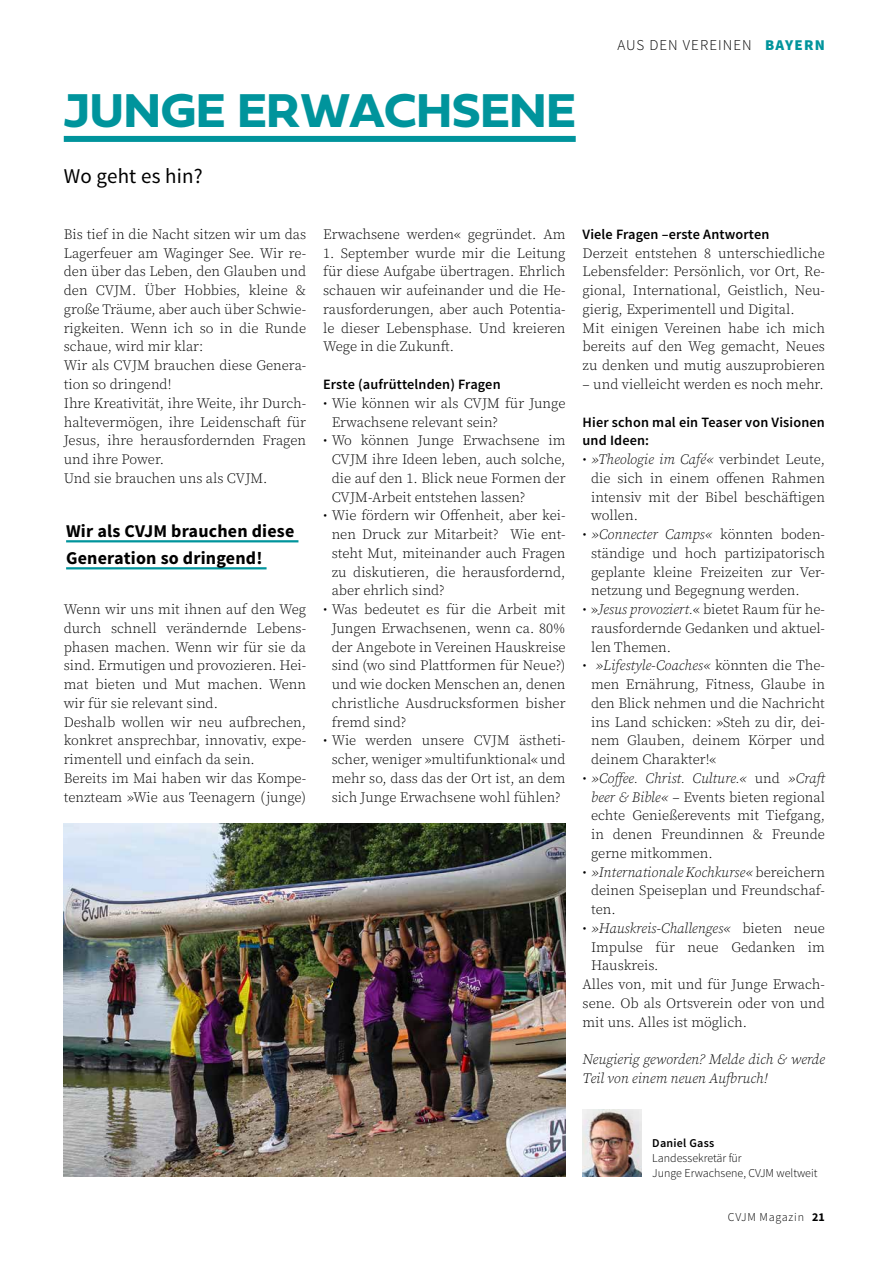
<style>
.page{position:relative;width:893px;height:1263px;background:#fff}
.page>*{position:absolute;margin:0;border:0;box-sizing:border-box;transform-origin:0 0}
.t1{font:49.5px "Fieldwork Geo Bold";color:#00949c}
.t2{font:21px "Source Sans Pro";letter-spacing:.01em;color:#000}
.t3{font:700 18px/27px "Source Sans Pro";letter-spacing:.01em;color:#000}
.t4{font:300 15px "Source Sans Pro";letter-spacing:.07em;color:#000}
.t5{font:300 14.25px/18.8px "Source Serif Pro";color:#000;text-align:justify}
.t6{font:600 14.25px/18.8px "Source Sans Pro";letter-spacing:.01em;color:#000}
.t7{font:italic 300 14.25px/18.8px "Source Serif Pro";color:#000}
.t8{font:300 12px/15px "Source Sans Pro";color:#000}
.t9{font:300 12px "Source Sans Pro";letter-spacing:.06em;color:#000}
.t10{font:600 12px "Source Sans Pro";letter-spacing:.02em;color:#000}
.s1{font-weight:900;color:#00949c}
.s2{font-style:italic}
.s3{font-style:normal}
.s4{font-weight:700}
</style>
<div class="page">
<img style="left:64px;top:824px;width:502px;height:352px">
<img style="left:583px;top:1109px;width:59px;height:68px">
<div style="left:64px;top:136px;width:512px;height:6px;background:#00949c"></div>
<hr style="left:66px;top:540px;width:232px;height:2px;background:#00949c">
<hr style="left:66px;top:567px;width:201px;height:2px;background:#00949c">
<p class="t4" style="left:617px;top:35px;width:209px">AUS DEN VEREINEN <span class="s1">BAYERN</span></p>
<h1 class="t1" style="left:64px;top:72px;width:513px">JUNGE ERWACHSENE</h1>
<h2 class="t2" style="left:64px;top:163px;width:140px">Wo geht es hin?</h2>
<p class="t5" style="left:64px;top:225px;width:244px;text-align:left">Bis tief in die Nacht sitzen wir um das<br>Lagerfeuer am Waginger See. Wir re&shy;den über das Leben, den Glauben und den CVJM. Über Hobbies, kleine &amp; große Träume, aber auch über Schwie&shy;rigkeiten. Wenn ich so in die Runde schaue, wird mir klar:<br>Wir als CVJM brauchen diese Genera&shy;tion so dringend!<br>Ihre Kreativität, ihre Weite, ihr Durch&shy;haltevermögen, ihre Leidenschaft für<br>Jesus, ihre herausfordernden Fragen und ihre Power.<br>Und sie brauchen uns als CVJM.</p>
<p class="t3" style="left:66px;top:518px;width:230px">Wir als CVJM brauchen diese<br>Generation so dringend!</p>
<p class="t5" style="left:64px;top:600px;width:244px;text-align:left">Wenn wir uns mit ihnen auf den Weg durch schnell verändernde Lebens&shy;phasen machen. Wenn wir für sie da sind. Ermutigen und provozieren. Hei&shy;mat bieten und Mut machen. Wenn wir für sie relevant sind.<br>Deshalb wollen wir neu aufbrechen, konkret ansprechbar, innovativ, expe&shy;rimentell und einfach da sein.<br>Bereits im Mai haben wir das Kompe&shy;tenzteam »Wie aus Teenagern (junge)</p>
<p class="t5" style="left:323px;top:225px;width:244px">Erwachsene werden« gegründet. Am</p>
<p class="t5" style="left:323px;top:244px;width:244px">1. September wurde mir die Leitung für diese Aufgabe übertragen. Ehrlich schauen wir aufeinander und die He&shy;rausforderungen, aber auch Potentia&shy;le dieser Lebensphase. Und kreieren Wege in die Zukunft.</p>
<p class="t6" style="left:323px;top:375px;width:179px">Erste (aufrüttelnden) Fragen</p>
<p class="t5" style="left:332px;top:394px;width:235px;text-indent:-9px">• Wie können wir als CVJM für Junge<br>Erwachsene relevant sein?</p>
<p class="t5" style="left:332px;top:431px;width:235px;text-indent:-9px">• Wo können Junge Erwachsene im CVJM ihre Ideen leben, auch solche, die auf den 1. Blick neue Formen der CVJM-Arbeit entstehen lassen?</p>
<p class="t5" style="left:332px;top:506px;width:235px;text-indent:-9px">• Wie fördern wir Offenheit, aber kei&shy;nen Druck zur Mitarbeit? Wie ent&shy;steht Mut, miteinander auch Fragen zu diskutieren, die herausfordernd, aber ehrlich sind?</p>
<p class="t5" style="left:332px;top:600px;width:235px;text-indent:-9px">• Was bedeutet es für die Arbeit mit Jungen Erwachsenen, wenn ca. 80% der Angebote in Vereinen Hauskreise sind (wo sind Plattformen für Neue?) und wie docken Menschen an, denen christliche Ausdrucksformen bisher fremd sind?</p>
<p class="t5" style="left:323px;top:731px;width:244px;text-align:center">• Wie werden unsere CVJM ästheti&shy;scher, weniger »multifunktional« und mehr so, dass das der Ort ist, an dem sich Junge Erwachsene wohl fühlen?</p>
<p class="t6" style="left:583px;top:225px;width:188px">Viele Fragen –erste Antworten</p>
<p class="t5" style="left:583px;top:244px;width:244px;text-align:left">Derzeit entstehen 8 unterschiedliche Lebensfelder: Persönlich, vor Ort, Re&shy;gional, International, Geistlich, Neu&shy;gierig, Experimentell und Digital.<br>Mit einigen Vereinen habe ich mich bereits auf den Weg gemacht, Neues zu denken und mutig auszuprobieren</p>
<p class="t5" style="left:583px;top:375px;width:243px">– und vielleicht werden es noch mehr.</p>
<p class="t6" style="left:583px;top:413px;width:244px">Hier schon mal ein Teaser von Visionen und Ideen:</p>
<p class="t5" style="left:591px;top:450px;width:235px;text-indent:-9px">• <span class="s2">»Theologie im Café«</span> verbindet Leute, die sich in einem offenen Rahmen intensiv mit der Bibel beschäftigen wollen.</p>
<p class="t5" style="left:591px;top:525px;width:235px;text-indent:-9px">• <span class="s2">»Connecter Camps«</span> könnten boden&shy;ständige und hoch partizipatorisch geplante kleine Freizeiten zur Ver&shy;netzung und Begegnung werden.</p>
<p class="t5" style="left:591px;top:600px;width:235px;text-indent:-9px">• »<span class="s2">Jesus provoziert.</span>« bietet Raum für he&shy;rausfordernde Gedanken und aktuel&shy;len Themen.</p>
<p class="t5" style="left:591px;top:656px;width:235px;text-indent:-9px">• <span class="s2">»Lifestyle-Coaches«</span> könnten die The&shy;men Ernährung, Fitness, Glaube in den Blick nehmen und die Nachricht ins Land schicken: »Steh zu dir, dei&shy;nem Glauben, deinem Körper und deinem Charakter!«</p>
<p class="t5" style="left:591px;top:769px;width:238px;text-align:left;text-indent:-9px">• <span class="s2">»Coffee. Christ. Culture.«</span> und <span class="s2">»Craft beer &amp; Bible«</span> – Events bieten regional echte Genießerevents mit Tiefgang, in denen Freundinnen &amp; Freunde gerne mitkommen.</p>
<p class="t5" style="left:591px;top:863px;width:235px;text-indent:-9px">• <span class="s2">»Internationale Kochkurse«</span> bereichern deinen Speiseplan und Freundschaf&shy;ten.</p>
<p class="t7" style="left:583px;top:919px;width:244px"><span class="s3">•</span> »Hauskreis-Challenges« <span class="s3">bieten neue</span></p>
<p class="t5" style="left:591px;top:938px;width:235px">Impulse für neue Gedanken im</p>
<p class="t5" style="left:591px;top:956px;width:69px">Hauskreis.</p>
<p class="t5" style="left:583px;top:975px;width:244px">Alles von, mit und für Junge Erwach-</p>
<p class="t5" style="left:583px;top:994px;width:244px">sene. Ob als Ortsverein oder von und</p>
<p class="t5" style="left:583px;top:1013px;width:166px">mit uns. Alles ist möglich.</p>
<p class="t7" style="left:583px;top:1050px;width:244px">Neugierig geworden? Melde dich &amp; werde<br>Teil von einem neuen Aufbruch!</p>
<p class="t10" style="left:652px;top:1135px;width:63px">Daniel Gass</p>
<p class="t8" style="left:652px;top:1150px;width:167px">Landessekretär für<br>Junge Erwachsene, CVJM weltweit</p>
<p class="t9" style="left:728px;top:1210px;width:99px">CVJM Magazin <span class="s4">21</span></p>
</div>
